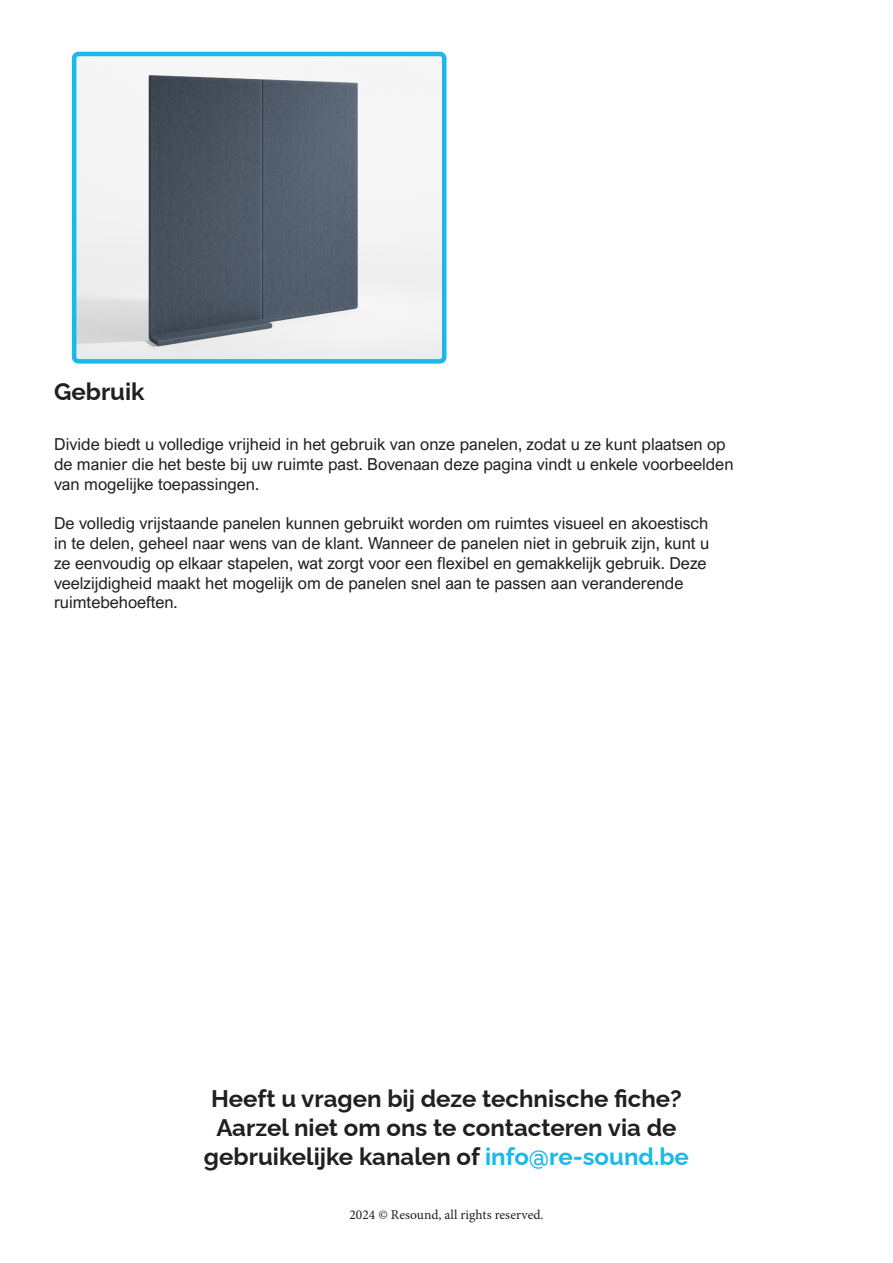
<style>
.page{position:relative;width:893px;height:1263px;background:#fff}
.page>*{position:absolute;margin:0;border:0;box-sizing:border-box;transform-origin:0 0}
.t1{font:700 24px/28.8px "Raleway";color:#231f20;text-align:center}
.t2{font:16.5px/19.8px "Arial Nova";color:#231f20}
.t3{font:13.5px "Minion Pro";color:#231f20}
.s1{color:#1ab8eb}
</style>
<div class="page">
<img style="left:77px;top:75px;width:364px;height:284px">
<div style="left:72px;top:52px;width:374px;height:312px;border:4px solid #1ab8eb;border-radius:4px"></div>
<p class="t1" style="left:54px;top:374px;width:92px">Gebruik</p>
<p class="t2" style="left:54px;top:434px;width:681px">Divide biedt u volledige vrijheid in het gebruik van onze panelen, zodat u ze kunt plaatsen op de manier die het beste bij uw ruimte past. Bovenaan deze pagina vindt u enkele voorbeelden van mogelijke toepassingen.</p>
<p class="t2" style="left:54px;top:513px;width:657px">De volledig vrijstaande panelen kunnen gebruikt worden om ruimtes visueel en akoestisch in te delen, geheel naar wens van de klant. Wanneer de panelen niet in gebruik zijn, kunt u ze eenvoudig op elkaar stapelen, wat zorgt voor een flexibel en gemakkelijk gebruik. Deze veelzijdigheid maakt het mogelijk om de panelen snel aan te passen aan veranderende ruimtebehoeften.</p>
<p class="t1" style="left:204px;top:1081px;width:486px">Heeft u vragen bij deze technische fiche?<br>Aarzel niet om ons te contacteren via de gebruikelijke kanalen of <span class="s1">info@re-sound.be</span></p>
<p class="t3" style="left:349px;top:1205px;width:196px">2024 © Resound, all rights reserved.</p>
</div>
